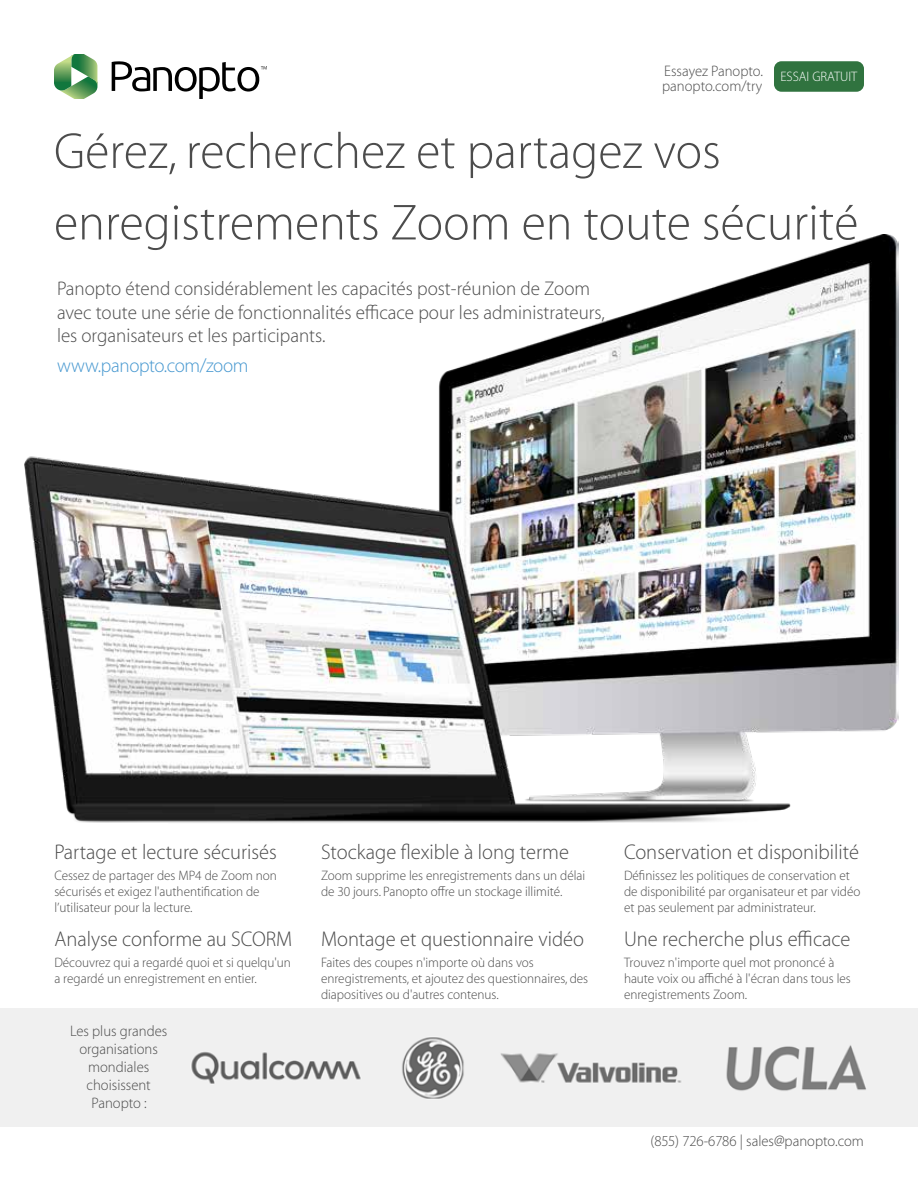
<style>
.page{position:relative;width:918px;height:1188px;background:#fff}
.page>*{position:absolute;margin:0;border:0;box-sizing:border-box;transform-origin:0 0}
.t1{font:100 51px/71.6px "Myriad Set Pro";color:#4c4c4c}
.t2{font:100 21px "Myriad Set Pro";color:#4c4c4c}
.t3{font:100 19.5px/23.4px "Myriad Set Pro";color:#4c4c4c}
.t4{font:100 19.5px "Myriad Set Pro";letter-spacing:-.02em;color:#4798d0}
.t5{font:100 15px/18px "Myriad Set Pro";color:#4c4c4c}
.t6{font:100 13.5px/16.2px "Myriad Set Pro";color:#4c4c4c}
.t7{font:100 13.5px "Myriad Set Pro";color:#fff}
</style>
<div class="page">
<svg style="left:54px;top:54px;width:43px;height:45px"></svg>
<svg style="left:112px;top:61px;width:155px;height:38px"></svg>
<div style="left:773px;top:60px;width:92px;height:33px;background:#fff;opacity:.29"></div>
<div style="left:774px;top:61px;width:90px;height:31px;background:#30733f;border-radius:8px"></div>
<img style="left:0;top:1008px;width:918px;height:119px">
<img style="left:24px;top:235px;width:874px;height:588px">
<p class="t5" style="left:662px;top:63px;width:102px;line-height:15px">Essayez Panopto. panopto.com/try</p>
<p class="t7" style="left:780px;top:67px;width:78px">ESSAI GRATUIT</p>
<h1 class="t1" style="left:54px;top:113px;width:806px">Gérez, recherchez et partagez vos enregistrements Zoom en toute sécurité</h1>
<h3 class="t3" style="left:57px;top:276px;width:549px">Panopto étend considérablement les capacités post-réunion de Zoom avec toute une série de fonctionnalités efficace pour les administrateurs, les organisateurs et les participants.</h3>
<h3 class="t4" style="left:57px;top:351px;width:193px">www.panopto.com/zoom</h3>
<h2 class="t2" style="left:54px;top:836px;width:224px">Partage et lecture sécurisés</h2>
<p class="t6" style="left:54px;top:866px;width:224px">Cessez de partager des MP4 de Zoom non sécurisés et exigez l'authentification de l’utilisateur pour la lecture.</p>
<h2 class="t2" style="left:54px;top:923px;width:239px">Analyse conforme au SCORM</h2>
<p class="t6" style="left:54px;top:954px;width:238px">Découvrez qui a regardé quoi et si quelqu'un a regardé un enregistrement en entier.</p>
<p class="t5" style="left:70px;top:1022px;width:99px;text-align:center">Les plus grandes organisations mondiales choisissent<br>Panopto :</p>
<h2 class="t2" style="left:321px;top:836px;width:250px">Stockage flexible à long terme</h2>
<p class="t6" style="left:321px;top:866px;width:266px">Zoom supprime les enregistrements dans un délai de 30 jours. Panopto offre un stockage illimité.</p>
<h2 class="t2" style="left:321px;top:923px;width:265px">Montage et questionnaire vidéo</h2>
<p class="t6" style="left:321px;top:954px;width:269px">Faites des coupes n'importe où dans vos enregistrements, et ajoutez des questionnaires, des diapositives ou d'autres contenus.</p>
<h2 class="t2" style="left:624px;top:836px;width:237px">Conservation et disponibilité</h2>
<p class="t6" style="left:624px;top:866px;width:238px">Définissez les politiques de conservation et de disponibilité par organisateur et par vidéo et pas seulement par administrateur.</p>
<h2 class="t2" style="left:624px;top:923px;width:228px">Une recherche plus efficace</h2>
<p class="t6" style="left:624px;top:954px;width:228px">Trouvez n'importe quel mot prononcé à haute voix ou affiché à l'écran dans tous les enregistrements Zoom.</p>
<p class="t5" style="left:651px;top:1132px;width:215px">(855) 726-6786 | sales@panopto.com</p>
</div>
